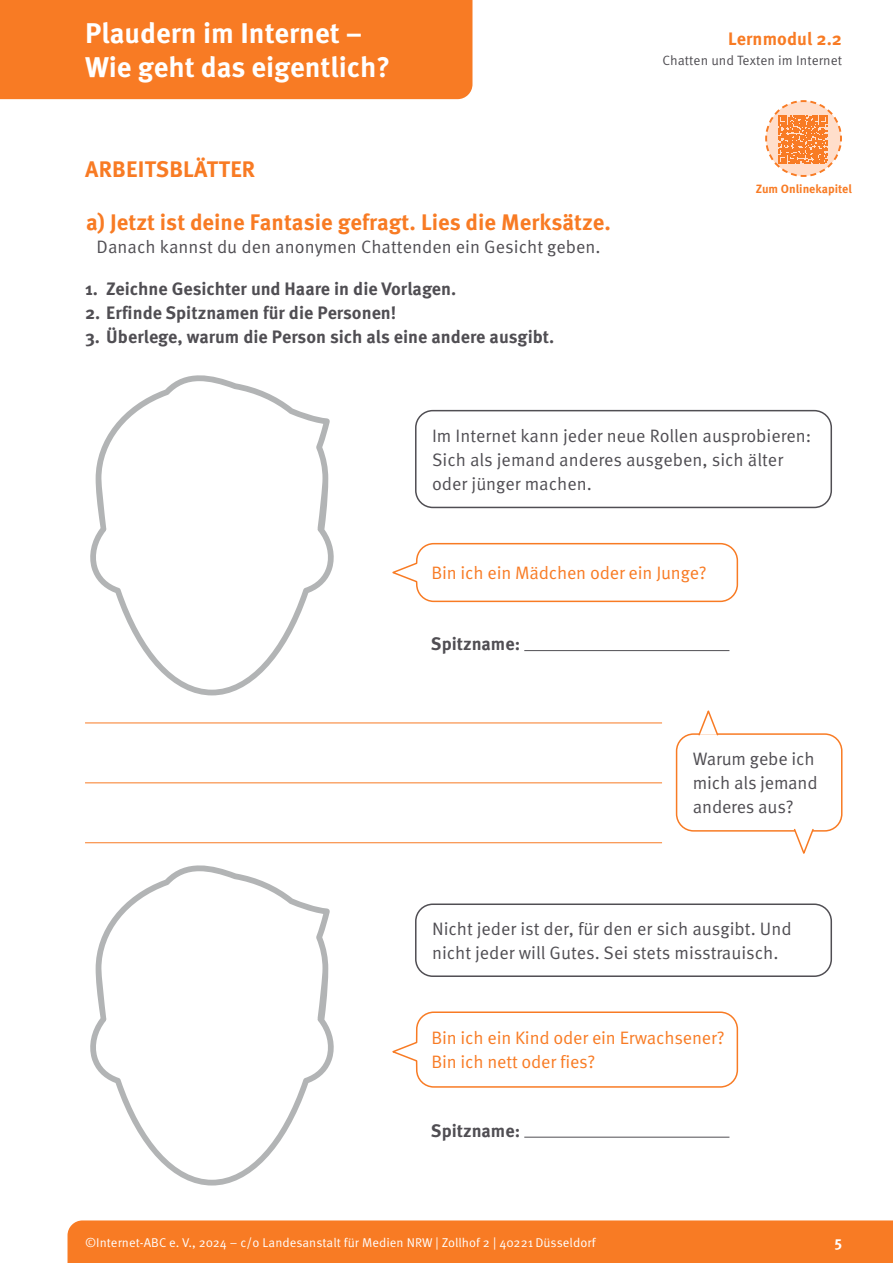
<style>
.page{position:relative;width:893px;height:1263px;background:#fff}
.page>*{position:absolute;margin:0;border:0;box-sizing:border-box;transform-origin:0 0}
.t1{font:700 28.5px/34.2px "Meta Pro";color:#fff}
.t2{font:700 22.5px "Meta Pro";color:#f87b24}
.t3{font:18px/24px "Meta Pro Norm";color:#504e53}
.t4{font:700 18px "Meta Pro";color:#504e53}
.t5{font:18px/24px "Meta Pro Norm";letter-spacing:-.01em;color:#f87b24}
.t6{font:700 18px "Meta Pro";letter-spacing:.005em;color:#f87b24}
.t7{font:700 15px "Meta Pro";color:#fff}
.t8{font:13.5px "Meta Pro Norm";letter-spacing:.005em;color:#504e53}
.t9{font:12.75px "Meta Pro Norm";letter-spacing:.005em;color:#fff}
.t10{font:700 12px "Meta Pro";color:#f87b24}
</style>
<div class="page">
<div style="left:0;top:0;width:472px;height:99px;background:#f87b24"></div>
<div style="left:68px;top:1220px;width:825px;height:43px;background:#f87b24"></div>
<hr style="left:524px;top:1137px;width:205px;height:1px;background:#504e53">
<svg style="left:90px;top:375px;width:244px;height:321px"></svg>
<svg style="left:90px;top:865px;width:244px;height:321px"></svg>
<div style="left:676px;top:733px;width:166px;height:99px;border:2px solid #f87b24;border-radius:17px"></div>
<div style="left:415px;top:903px;width:417px;height:74px;border:2px solid #504e53;border-radius:17px"></div>
<svg style="left:765px;top:100px;width:77px;height:77px"></svg>
<hr style="left:524px;top:650px;width:205px;height:1px;background:#504e53">
<div style="left:415px;top:410px;width:417px;height:98px;border:2px solid #504e53;border-radius:17px"></div>
<svg style="left:392px;top:542px;width:347px;height:61px"></svg>
<svg style="left:392px;top:1011px;width:347px;height:77px"></svg>
<svg style="left:793px;top:828px;width:22px;height:26px"></svg>
<svg style="left:697px;top:710px;width:22px;height:26px"></svg>
<hr style="left:85px;top:722px;width:577px;height:1px;background:#f87b24">
<hr style="left:85px;top:782px;width:577px;height:1px;background:#f87b24">
<hr style="left:85px;top:842px;width:577px;height:1px;background:#f87b24">
<h1 class="t1" style="left:85px;top:14px;width:307px">Plaudern im Internet –<br>Wie geht das eigentlich?</h1>
<p class="t2" style="left:85px;top:151px;width:172px">ARBEITSBLÄTTER</p>
<p class="t2" style="left:86px;top:204px;width:526px">a) Jetzt ist deine Fantasie gefragt. Lies die Merksätze.</p>
<p class="t3" style="left:97px;top:233px;width:505px">Danach kannst du den anonymen Chattenden ein Gesicht geben.</p>
<p class="t4" style="left:85px;top:274px;width:373px">1. Zeichne Gesichter und Haare in die Vorlagen.</p>
<p class="t4" style="left:85px;top:298px;width:313px">2. Erfinde Spitznamen für die Personen!</p>
<p class="t4" style="left:85px;top:322px;width:471px">3. Überlege, warum die Person sich als eine andere ausgibt.</p>
<p class="t6" style="left:728px;top:24px;width:115px">Lernmodul 2.2</p>
<p class="t8" style="left:662px;top:50px;width:181px">Chatten und Texten im Internet</p>
<p class="t10" style="left:756px;top:180px;width:98px">Zum Onlinekapitel</p>
<p class="t3" style="left:432px;top:422px;width:381px">Im Internet kann jeder neue Rollen ausprobieren:<br>Sich als jemand anderes ausgeben, sich älter oder jünger machen.</p>
<p class="t5" style="left:431px;top:560px;width:277px">Bin ich ein Mädchen oder ein Junge?</p>
<p class="t4" style="left:431px;top:630px;width:91px">Spitzname:</p>
<p class="t3" style="left:693px;top:746px;width:126px">Warum gebe ich mich als jemand anderes aus?</p>
<p class="t3" style="left:432px;top:916px;width:361px">Nicht jeder ist der, für den er sich ausgibt. Und nicht jeder will Gutes. Sei stets misstrauisch.</p>
<p class="t5" style="left:431px;top:1025px;width:295px">Bin ich ein Kind oder ein Erwachsener?<br>Bin ich nett oder fies?</p>
<p class="t4" style="left:431px;top:1116px;width:91px">Spitzname:</p>
<p class="t9" style="left:85px;top:1232px;width:512px">©Internet-ABC e. V., 2024 – c/o Landesanstalt für Medien NRW | Zollhof 2 | 40221 Düsseldorf</p>
<p class="t7" style="left:834px;top:1230px;width:9px">5</p>
</div>
